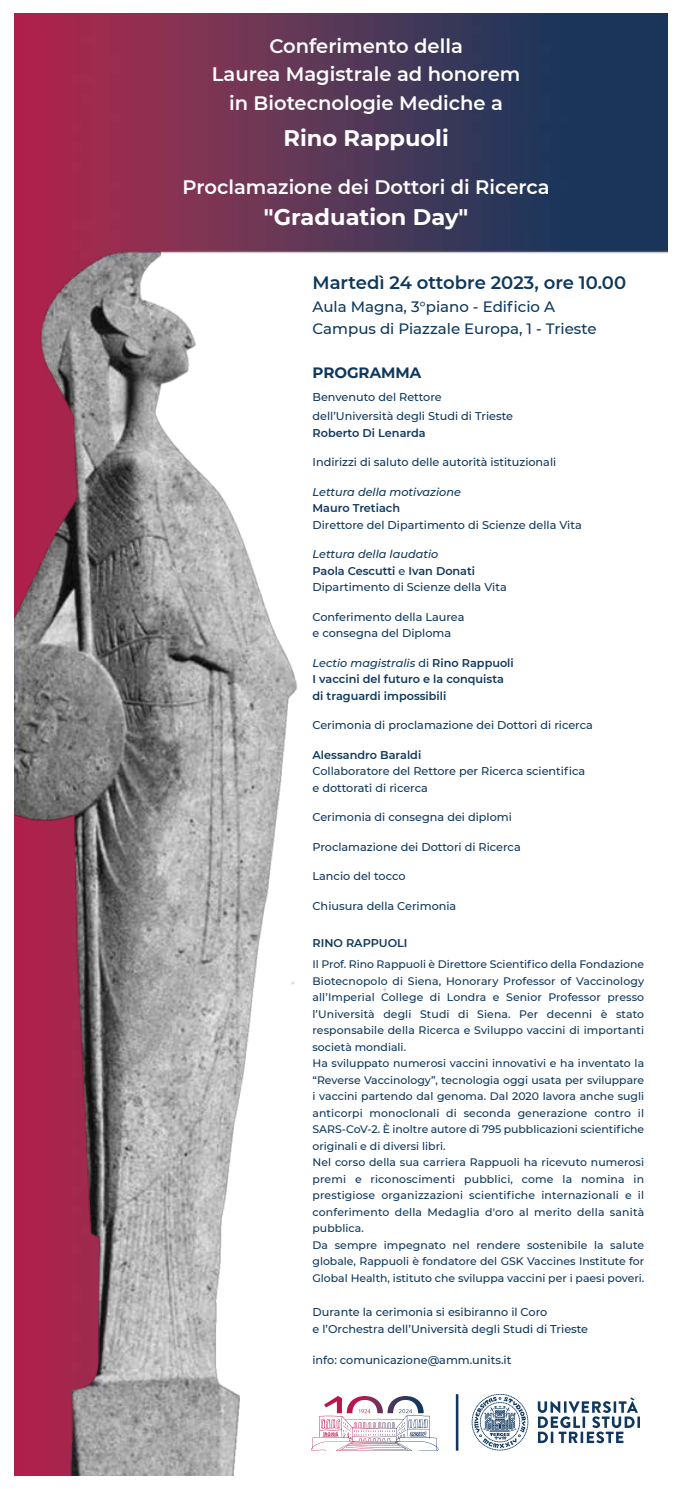
<style>
.page{position:relative;width:681px;height:1489px;background:#fff}
.page>*{position:absolute;margin:0;border:0;box-sizing:border-box;transform-origin:0 0}
.t1{font:700 22.5px "Montserrat";color:#fff}
.t2{font:600 19.5px "Montserrat";color:#fff}
.t3{font:600 18px "Montserrat";color:#0e385d}
.t4{font:500 15px "Montserrat";color:#0e385d}
.t5{font:700 15px "Montserrat";color:#0e385d}
.t6{font:500 11.25px "Montserrat";color:#0e385d}
.t7{font:600 11.25px "Montserrat";color:#0e385d}
.t8{font:italic 500 11.25px "Montserrat";color:#0e385d}
.t9{font:500 10.88px/16.5px "Montserrat";color:#0e385d;text-align:justify}
.s1{font-weight:500}
.s2{font-style:normal}
.s3{font-weight:600;font-style:normal}
</style>
<div class="page">
<img style="left:14px;top:13px;width:653px;height:240px">
<img style="left:14px;top:87px;width:648px;height:1387px">
<svg style="left:537px;top:1397px;width:102px;height:45px"></svg>
<svg style="left:471px;top:1393px;width:57px;height:57px"></svg>
<hr style="left:455px;top:1393px;width:3px;height:57px;background:#0f3760">
<svg style="left:319px;top:1395px;width:108px;height:41px"></svg>
<p class="t2" style="left:269px;top:34px;width:195px">Conferimento della</p>
<p class="t2" style="left:212px;top:63px;width:310px">Laurea Magistrale ad honorem</p>
<p class="t2" style="left:229px;top:91px;width:275px">in Biotecnologie Mediche a</p>
<p class="t1" style="left:283px;top:124px;width:167px">Rino Rappuoli</p>
<p class="t2" style="left:182px;top:175px;width:368px">Proclamazione dei Dottori di Ricerca</p>
<p class="t1" style="left:264px;top:203px;width:206px">"Graduation Day"</p>
<p class="t3" style="left:312px;top:271px;width:315px">Martedì 24 ottobre 2023, ore 10.00</p>
<p class="t4" style="left:312px;top:298px;width:244px">Aula Magna, 3°piano - Edificio A</p>
<p class="t4" style="left:312px;top:320px;width:285px">Campus di Piazzale Europa, 1 - Trieste</p>
<p class="t5" style="left:312px;top:363px;width:110px">PROGRAMMA</p>
<p class="t6" style="left:312px;top:390px;width:131px">Benvenuto del Rettore</p>
<p class="t6" style="left:312px;top:409px;width:202px">dell’Università degli Studi di Trieste</p>
<p class="t7" style="left:312px;top:426px;width:115px">Roberto Di Lenarda</p>
<p class="t6" style="left:312px;top:455px;width:245px">Indirizzi di saluto delle autorità istituzionali</p>
<p class="t8" style="left:312px;top:485px;width:150px">Lettura della motivazione</p>
<p class="t7" style="left:312px;top:501px;width:89px">Mauro Tretiach</p>
<p class="t6" style="left:312px;top:518px;width:271px">Direttore del Dipartimento di Scienze della Vita</p>
<p class="t8" style="left:312px;top:547px;width:127px">Lettura della laudatio</p>
<p class="t7" style="left:312px;top:563px;width:164px">Paola Cescutti <span class="s1">e</span> Ivan Donati</p>
<p class="t6" style="left:312px;top:580px;width:196px">Dipartimento di Scienze della Vita</p>
<p class="t6" style="left:312px;top:609px;width:153px">Conferimento della Laurea</p>
<p class="t6" style="left:312px;top:626px;width:140px">e consegna del Diploma</p>
<p class="t8" style="left:312px;top:655px;width:203px">Lectio magistralis <span class="s2">di</span> <span class="s3">Rino Rappuoli</span></p>
<p class="t7" style="left:312px;top:672px;width:193px">I vaccini del futuro e la conquista</p>
<p class="t7" style="left:312px;top:688px;width:135px">di traguardi impossibili</p>
<p class="t6" style="left:312px;top:718px;width:282px">Cerimonia di proclamazione dei Dottori di ricerca</p>
<p class="t7" style="left:312px;top:747px;width:110px">Alessandro Baraldi</p>
<p class="t6" style="left:312px;top:764px;width:274px">Collaboratore del Rettore per Ricerca scientifica</p>
<p class="t6" style="left:312px;top:780px;width:117px">e dottorati di ricerca</p>
<p class="t6" style="left:312px;top:810px;width:201px">Cerimonia di consegna dei diplomi</p>
<p class="t6" style="left:312px;top:839px;width:210px">Proclamazione dei Dottori di Ricerca</p>
<p class="t6" style="left:312px;top:869px;width:94px">Lancio del tocco</p>
<p class="t6" style="left:312px;top:898px;width:145px">Chiusura della Cerimonia</p>
<p class="t7" style="left:312px;top:936px;width:96px">RINO RAPPUOLI</p>
<p class="t9" style="left:312px;top:956px;width:333px">Il Prof. Rino Rappuoli è Direttore Scientifico della Fondazione Biotecnopolo di Siena, Honorary Professor of Vaccinology all’Imperial College di Londra e Senior Professor presso l’Università degli Studi di Siena. Per decenni è stato responsabile della Ricerca e Sviluppo vaccini di importanti società mondiali.</p>
<p class="t9" style="left:312px;top:1055px;width:333px">Ha sviluppato numerosi vaccini innovativi e ha inventato la “Reverse Vaccinology”, tecnologia oggi usata per sviluppare i vaccini partendo dal genoma. Dal 2020 lavora anche sugli anticorpi monoclonali di seconda generazione contro il SARS-CoV-2. È inoltre autore di 795 pubblicazioni scientifiche originali e di diversi libri.</p>
<p class="t9" style="left:312px;top:1154px;width:333px">Nel corso della sua carriera Rappuoli ha ricevuto numerosi premi e riconoscimenti pubblici, come la nomina in prestigiose organizzazioni scientifiche internazionali e il conferimento della Medaglia d'oro al merito della sanità pubblica.</p>
<p class="t9" style="left:312px;top:1236px;width:333px">Da sempre impegnato nel rendere sostenibile la salute globale, Rappuoli è fondatore del GSK Vaccines Institute for Global Health, istituto che sviluppa vaccini per i paesi poveri.</p>
<p class="t6" style="left:312px;top:1305px;width:236px">Durante la cerimonia si esibiranno il Coro</p>
<p class="t6" style="left:312px;top:1321px;width:277px">e l’Orchestra dell’Università degli Studi di Trieste</p>
<p class="t6" style="left:312px;top:1352px;width:200px">info: comunicazione@amm.units.it</p>
</div>
